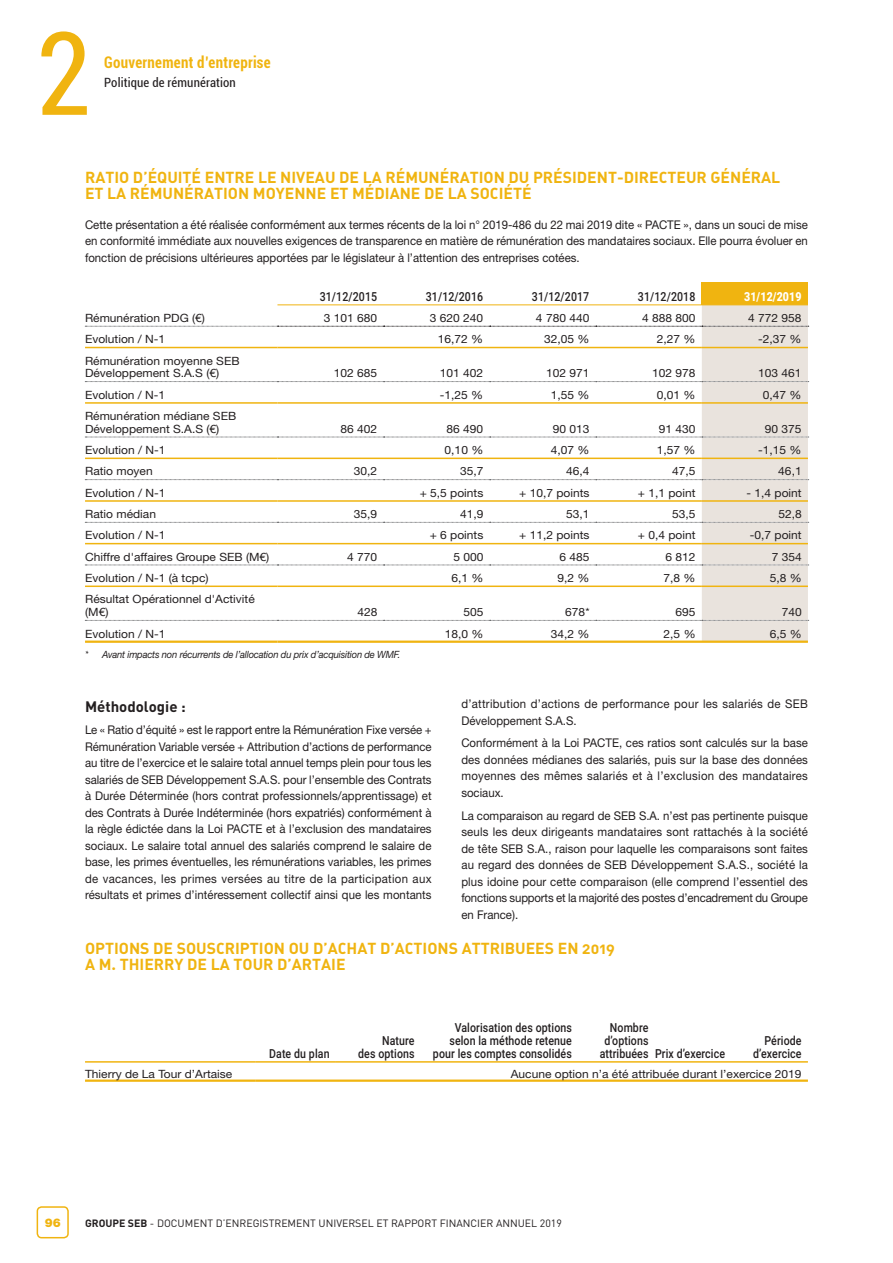
<style>
.page{position:relative;width:893px;height:1263px;background:#fff}
.page>*{position:absolute;margin:0;border:0;box-sizing:border-box;transform-origin:0 0}
.t1{font:condensed 115.5px "Roboto";color:#f0b410;scale:.93 1}
.t2{font:700 condensed 16.05px "Roboto";letter-spacing:.02em;color:#f0b410;scale:.93 1}
.t3{font:15.75px/16.5px "DIN Bold Alternate";color:#f0b410}
.t4{font:700 15px "DIN";color:#231f20}
.t5{font:condensed 12.75px "Roboto";letter-spacing:.01em;color:#231f20}
.t6{font:500 12.45px/12.8px "Roboto";letter-spacing:.01em;color:#231f20;text-align:right;scale:.85 1}
.t7{font:900 12.45px "Roboto";letter-spacing:.01em;color:#fff;scale:.85 1}
.t8{font:12px/16.5px "Helvetica Neue LT Std";letter-spacing:.005em;color:#231f20;text-align:justify;scale:.95 1}
.t9{font:12px/16.5px "Helvetica Neue LT Std";letter-spacing:.025em;color:#231f20;scale:.95 1}
.t10{font:900 12px "Helvetica Neue LT Std";color:#f0b410}
.t11{font:11.4px/12.8px "Helvetica Neue LT Std";color:#231f20;scale:1.05 1}
.t12{font:10.5px "DIN";color:#231f20}
.t13{font:italic 10.05px "Helvetica Neue LT Std";letter-spacing:-.02em;color:#231f20;scale:.95 1}
.s1{font-weight:700}
</style>
<div class="page">
<div style="left:702px;top:283px;width:106px;height:22px;background:#f0b410"></div>
<hr style="left:277px;top:304px;width:425px;height:1px;background:#f0b410">
<hr style="left:277px;top:640px;width:531px;height:3px;background:#f0b410">
<hr style="left:85px;top:640px;width:192px;height:3px;background:#f0b410">
<svg style="left:85px;top:305px;width:724px;height:337px"></svg>
<hr style="left:85px;top:1061px;width:170px;height:2px;background:#f0b410">
<hr style="left:85px;top:1079px;width:170px;height:3px;background:#f0b410">
<hr style="left:255px;top:1061px;width:81px;height:2px;background:#f0b410">
<hr style="left:255px;top:1079px;width:553px;height:3px;background:#f0b410">
<hr style="left:336px;top:1061px;width:472px;height:2px;background:#f0b410">
<div style="left:37px;top:1206px;width:32px;height:32px;border:2px solid #f0b410;border-radius:4px"></div>
<h1 class="t1" style="left:36px;top:8px;width:61px">2</h1>
<h2 class="t2" style="left:104px;top:53px;width:181px">Gouvernement d’entreprise</h2>
<p class="t5" style="left:104px;top:75px;width:133px">Politique de rémunération</p>
<h3 class="t3" style="left:85px;top:168px;width:697px">RATIO D’ÉQUITÉ ENTRE LE NIVEAU DE LA RÉMUNÉRATION DU PRÉSIDENT-DIRECTEUR GÉNÉRAL<br>ET LA RÉMUNÉRATION MOYENNE ET MÉDIANE DE LA SOCIÉTÉ</h3>
<p class="t8" style="left:85px;top:217px;width:762px">Cette présentation a été réalisée conformément aux termes récents de la loi n° 2019-486 du 22 mai 2019 dite « PACTE », dans un souci de mise en conformité immédiate aux nouvelles exigences de transparence en matière de rémunération des mandataires sociaux. Elle pourra évoluer en fonction de précisions ultérieures apportées par le législateur à l’attention des entreprises cotées.</p>
<p class="t11" style="left:85px;top:313px;width:116px">Rémunération PDG (€)</p>
<p class="t6" style="left:320px;top:290px;width:69px">31/12/2015</p>
<p class="t6" style="left:426px;top:290px;width:69px">31/12/2016</p>
<p class="t6" style="left:532px;top:290px;width:69px">31/12/2017</p>
<p class="t6" style="left:638px;top:290px;width:69px">31/12/2018</p>
<p class="t7" style="left:744px;top:289px;width:69px">31/12/2019</p>
<p class="t11" style="left:324px;top:313px;width:52px">3 101 680</p>
<p class="t11" style="left:430px;top:313px;width:52px">3 620 240</p>
<p class="t11" style="left:536px;top:313px;width:52px">4 780 440</p>
<p class="t11" style="left:642px;top:313px;width:52px">4 888 800</p>
<p class="t11" style="left:748px;top:313px;width:52px">4 772 958</p>
<p class="t11" style="left:85px;top:334px;width:78px">Evolution / N-1</p>
<p class="t11" style="left:438px;top:334px;width:45px">16,72 %</p>
<p class="t11" style="left:544px;top:334px;width:45px">32,05 %</p>
<p class="t11" style="left:657px;top:334px;width:38px">2,27 %</p>
<p class="t11" style="left:758px;top:334px;width:43px">-2,37 %</p>
<p class="t11" style="left:85px;top:356px;width:149px">Rémunération moyenne SEB<br>Développement S.A.S (€)</p>
<p class="t11" style="left:334px;top:368px;width:43px">102 685</p>
<p class="t11" style="left:440px;top:368px;width:43px">101 402</p>
<p class="t11" style="left:546px;top:368px;width:43px">102 971</p>
<p class="t11" style="left:652px;top:368px;width:43px">102 978</p>
<p class="t11" style="left:758px;top:368px;width:43px">103 461</p>
<p class="t11" style="left:85px;top:390px;width:78px">Evolution / N-1</p>
<p class="t11" style="left:440px;top:390px;width:43px">-1,25 %</p>
<p class="t11" style="left:551px;top:390px;width:38px">1,55 %</p>
<p class="t11" style="left:657px;top:390px;width:38px">0,01 %</p>
<p class="t11" style="left:763px;top:390px;width:38px">0,47 %</p>
<p class="t11" style="left:85px;top:411px;width:145px">Rémunération médiane SEB<br>Développement S.A.S (€)</p>
<p class="t11" style="left:341px;top:424px;width:36px">86 402</p>
<p class="t11" style="left:447px;top:424px;width:36px">86 490</p>
<p class="t11" style="left:553px;top:424px;width:36px">90 013</p>
<p class="t11" style="left:659px;top:424px;width:36px">91 430</p>
<p class="t11" style="left:765px;top:424px;width:36px">90 375</p>
<p class="t11" style="left:85px;top:445px;width:78px">Evolution / N-1</p>
<p class="t11" style="left:445px;top:445px;width:38px">0,10 %</p>
<p class="t11" style="left:551px;top:445px;width:38px">4,07 %</p>
<p class="t11" style="left:657px;top:445px;width:38px">1,57 %</p>
<p class="t11" style="left:758px;top:445px;width:43px">-1,15 %</p>
<p class="t11" style="left:85px;top:466px;width:66px">Ratio moyen</p>
<p class="t11" style="left:354px;top:466px;width:24px">30,2</p>
<p class="t11" style="left:460px;top:466px;width:24px">35,7</p>
<p class="t11" style="left:566px;top:466px;width:24px">46,4</p>
<p class="t11" style="left:672px;top:466px;width:24px">47,5</p>
<p class="t11" style="left:778px;top:466px;width:24px">46,1</p>
<p class="t11" style="left:85px;top:488px;width:78px">Evolution / N-1</p>
<p class="t11" style="left:420px;top:488px;width:62px">+ 5,5 points</p>
<p class="t11" style="left:519px;top:488px;width:68px">+ 10,7 points</p>
<p class="t11" style="left:638px;top:488px;width:56px">+ 1,1 point</p>
<p class="t11" style="left:746px;top:488px;width:54px">- 1,4 point</p>
<p class="t11" style="left:85px;top:509px;width:69px">Ratio médian</p>
<p class="t11" style="left:354px;top:509px;width:24px">35,9</p>
<p class="t11" style="left:460px;top:509px;width:24px">41,9</p>
<p class="t11" style="left:566px;top:509px;width:24px">53,1</p>
<p class="t11" style="left:672px;top:509px;width:24px">53,5</p>
<p class="t11" style="left:778px;top:509px;width:24px">52,8</p>
<p class="t11" style="left:85px;top:530px;width:78px">Evolution / N-1</p>
<p class="t11" style="left:430px;top:530px;width:53px">+ 6 points</p>
<p class="t11" style="left:519px;top:530px;width:68px">+ 11,2 points</p>
<p class="t11" style="left:638px;top:530px;width:56px">+ 0,4 point</p>
<p class="t11" style="left:750px;top:530px;width:51px">-0,7 point</p>
<p class="t11" style="left:85px;top:552px;width:177px">Chiffre d'affaires Groupe SEB (M€)</p>
<p class="t11" style="left:347px;top:552px;width:30px">4 770</p>
<p class="t11" style="left:453px;top:552px;width:30px">5 000</p>
<p class="t11" style="left:559px;top:552px;width:30px">6 485</p>
<p class="t11" style="left:666px;top:552px;width:30px">6 812</p>
<p class="t11" style="left:772px;top:552px;width:30px">7 354</p>
<p class="t11" style="left:85px;top:573px;width:119px">Evolution / N-1 (à tcpc)</p>
<p class="t11" style="left:451px;top:573px;width:32px">6,1 %</p>
<p class="t11" style="left:557px;top:573px;width:32px">9,2 %</p>
<p class="t11" style="left:664px;top:573px;width:32px">7,8 %</p>
<p class="t11" style="left:770px;top:573px;width:32px">5,8 %</p>
<p class="t11" style="left:85px;top:594px;width:163px">Résultat Opérationnel d'Activité (M€)</p>
<p class="t11" style="left:357px;top:607px;width:21px">428</p>
<p class="t11" style="left:463px;top:607px;width:21px">505</p>
<p class="t11" style="left:565px;top:607px;width:25px">678*</p>
<p class="t11" style="left:676px;top:607px;width:21px">695</p>
<p class="t11" style="left:782px;top:607px;width:21px">740</p>
<p class="t11" style="left:85px;top:628px;width:78px">Evolution / N-1</p>
<p class="t11" style="left:445px;top:628px;width:38px">18,0 %</p>
<p class="t11" style="left:551px;top:628px;width:38px">34,2 %</p>
<p class="t11" style="left:664px;top:628px;width:32px">2,5 %</p>
<p class="t11" style="left:770px;top:628px;width:32px">6,5 %</p>
<p class="t13" style="left:85px;top:650px;width:334px">* Avant impacts non récurrents de l’allocation du prix d’acquisition de WMF.</p>
<p class="t4" style="left:85px;top:696px;width:102px">Méthodologie :</p>
<p class="t8" style="left:85px;top:723px;width:366px">Le « Ratio d’équité » est le rapport entre la Rémunération Fixe versée + Rémunération Variable versée + Attribution d’actions de performance au titre de l’exercice et le salaire total annuel temps plein pour tous les salariés de SEB Développement S.A.S. pour l’ensemble des Contrats à Durée Déterminée (hors contrat professionnels/apprentissage) et des Contrats à Durée Indéterminée (hors expatriés) conformément à la règle édictée dans la Loi PACTE et à l’exclusion des mandataires sociaux. Le salaire total annuel des salariés comprend le salaire de base, les primes éventuelles, les rémunérations variables, les primes de vacances, les primes versées au titre de la participation aux résultats et primes d’intéressement collectif ainsi que les montants</p>
<p class="t9" style="left:461px;top:697px;width:366px">d’attribution d’actions de performance pour les salariés de SEB<br>Développement S.A.S.</p>
<p class="t8" style="left:461px;top:736px;width:366px">Conformément à la Loi PACTE, ces ratios sont calculés sur la base des données médianes des salariés, puis sur la base des données moyennes des mêmes salariés et à l’exclusion des mandataires sociaux.</p>
<p class="t8" style="left:461px;top:809px;width:366px">La comparaison au regard de SEB S.A. n’est pas pertinente puisque seuls les deux dirigeants mandataires sont rattachés à la société de tête SEB S.A., raison pour laquelle les comparaisons sont faites au regard des données de SEB Développement S.A.S., société la plus idoine pour cette comparaison (elle comprend l’essentiel des fonctions supports et la majorité des postes d’encadrement du Groupe en France).</p>
<h3 class="t3" style="left:85px;top:939px;width:531px">OPTIONS DE SOUSCRIPTION OU D’ACHAT D’ACTIONS ATTRIBUEES EN 2019<br>A M. THIERRY DE LA TOUR D’ARTAIE</h3>
<p class="t6" style="left:269px;top:1047px;width:73px">Date du plan</p>
<p class="t6" style="left:358px;top:1034px;width:68px">Nature<br>des options</p>
<p class="t6" style="left:433px;top:1021px;width:165px">Valorisation des options selon la méthode retenue pour les comptes consolidés</p>
<p class="t6" style="left:610px;top:1021px;width:47px">Nombre</p>
<p class="t6" style="left:604px;top:1034px;width:53px">d’options</p>
<p class="t6" style="left:600px;top:1047px;width:149px">attribuées Prix d’exercice</p>
<p class="t6" style="left:753px;top:1034px;width:58px">Période d’exercice</p>
<p class="t11" style="left:85px;top:1069px;width:142px">Thierry de La Tour d’Artaise</p>
<p class="t11" style="left:511px;top:1069px;width:278px">Aucune option n’a été attribuée durant l’exercice 2019</p>
<p class="t10" style="left:45px;top:1218px;width:18px">96</p>
<p class="t12" style="left:85px;top:1216px;width:478px"><span class="s1">GROUPE SEB</span> - DOCUMENT D’ENREGISTREMENT UNIVERSEL ET RAPPORT FINANCIER ANNUEL 2019</p>
</div>
